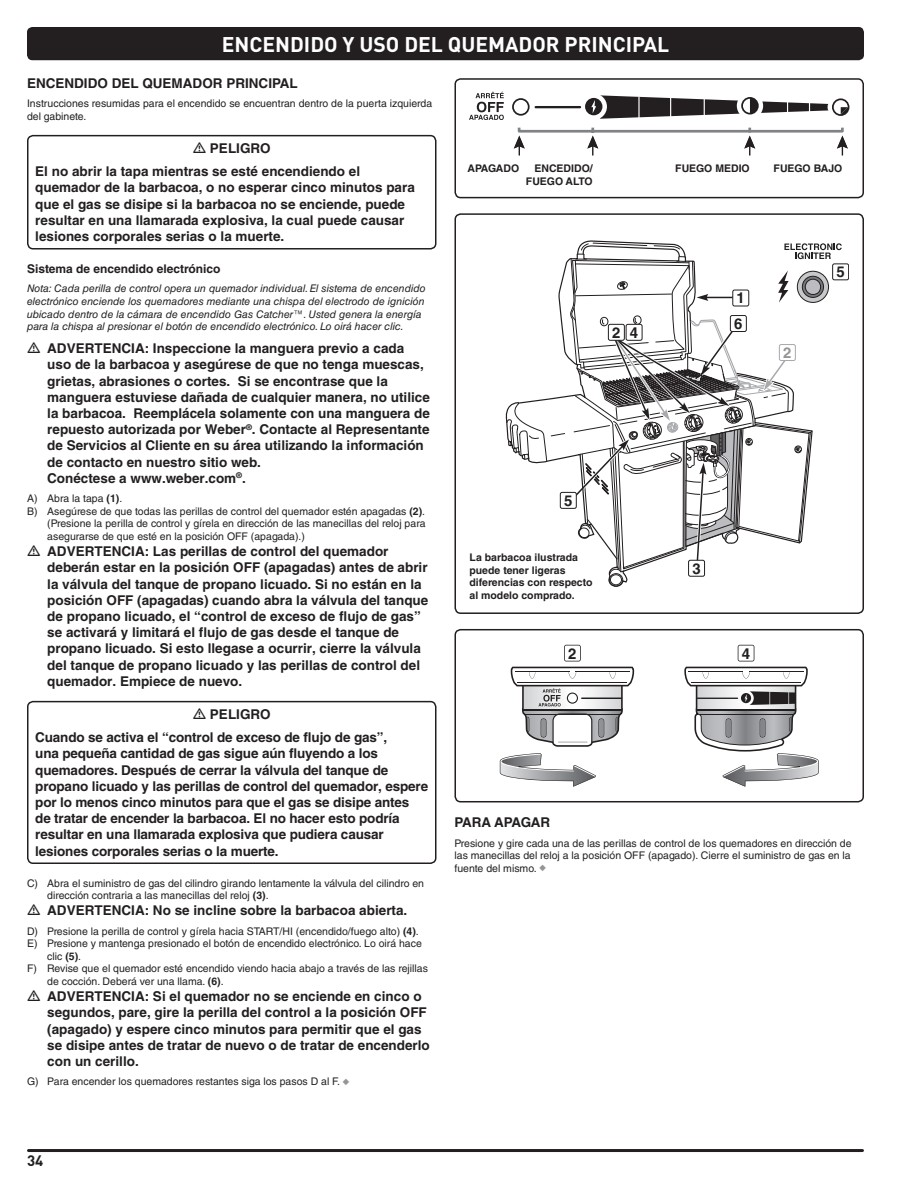
<style>
.page{position:relative;width:918px;height:1188px;background:#fff}
.page>*{position:absolute;margin:0;border:0;box-sizing:border-box;transform-origin:0 0}
.t1{font:21px "DI Nkerned";color:#fff}
.t2{font:700 15px "Helvetica LT Std";color:#231f20}
.t3{font:15px "DI Nkerned";color:#231f20}
.t4{font:700 15px "Helvetica LT Std";color:#939598}
.t5{font:700 13.5px/16.2px "Helvetica LT Std";color:#231f20}
.t6{font:700 13.5px "Helvetica LT Std";letter-spacing:-.02em;color:#231f20}
.t7{font:700 12px "Helvetica LT Std";color:#231f20}
.t8{font:10.5px/12.6px "Helvetica LT Std";color:#231f20}
.t9{font:italic 10.5px/12.6px "Helvetica LT Std";color:#231f20}
.t10{font:700 10.5px/12.6px "Helvetica LT Std";color:#231f20}
.s1{font-weight:700}
.s2{color:#939598}
</style>
<div class="page">
<div style="left:27px;top:27px;width:837px;height:33px;background:#231f20;border-radius:5px"></div>
<hr style="left:28px;top:1149px;width:834px;height:3px;background:#231f20">
<div style="left:455px;top:213px;width:409px;height:401px;border:2px solid #231f20;border-radius:5px"></div>
<div style="left:455px;top:78px;width:409px;height:120px;border:2px solid #231f20;border-radius:5px"></div>
<div style="left:27px;top:135px;width:409px;height:115px;border:2px solid #231f20;border-radius:5px"></div>
<svg style="left:500px;top:753px;width:96px;height:34px"></svg>
<svg style="left:511px;top:645px;width:123px;height:102px"></svg>
<svg style="left:684px;top:645px;width:135px;height:142px"></svg>
<div style="left:455px;top:629px;width:409px;height:173px;border:2px solid #231f20;border-radius:5px"></div>
<div style="left:832px;top:263px;width:17px;height:17px;border:1px solid #231f20;border-radius:2px"></div>
<svg style="left:506px;top:243px;width:336px;height:342px"></svg>
<div style="left:518px;top:128px;width:326px;height:5px;border:3px solid #808285"></div>
<svg style="left:514px;top:135px;width:11px;height:20px"></svg>
<svg style="left:587px;top:129px;width:11px;height:26px"></svg>
<svg style="left:744px;top:129px;width:11px;height:26px"></svg>
<svg style="left:837px;top:135px;width:11px;height:20px"></svg>
<svg style="left:512px;top:98px;width:18px;height:18px"></svg>
<div style="left:585px;top:98px;width:17px;height:17px;background:#231f20;border-radius:50%"></div>
<svg style="left:591px;top:95px;width:258px;height:24px"></svg>
<hr style="left:536px;top:106px;width:44px;height:2px;background:#231f20">
<svg style="left:469px;top:92px;width:35px;height:28px"></svg>
<div style="left:27px;top:701px;width:409px;height:163px;border:2px solid #231f20;border-radius:5px"></div>
<h1 class="t1" style="left:222px;top:31px;width:449px">ENCENDIDO Y USO DEL QUEMADOR PRINCIPAL</h1>
<p class="t5" style="left:27px;top:75px;width:38px">ENCENDIDO</p>
<p class="t5" style="left:112px;top:75px;width:92px">DEL QUEMADOR</p>
<p class="t5" style="left:226px;top:75px;width:73px">PRINCIPAL</p>
<p class="t8" style="left:27px;top:97px;width:407px">Instrucciones resumidas para el encendido se encuentran dentro de la puerta izquierda del gabinete.</p>
<p class="t5" style="left:35px;top:137px;width:326px;line-height:23px;text-indent:175px">PELIGRO<br>El no abrir la tapa mientras se esté encendiendo el</p>
<p class="t5" style="left:35px;top:179px;width:381px">quemador de la barbacoa, o no esperar cinco minutos para que el gas se disipe si la barbacoa no se enciende, puede resultar en una llamarada explosiva, la cual puede causar lesiones corporales serias o la muerte.</p>
<p class="t7" style="left:27px;top:262px;width:195px">Sistema de encendido electrónico</p>
<p class="t9" style="left:27px;top:282px;width:400px">Nota: Cada perilla de control opera un quemador individual. El sistema de encendido electrónico enciende los quemadores mediante una chispa del electrodo de ignición ubicado dentro de la cámara de encendido Gas Catcher™. Usted genera la energía para la chispa al presionar el botón de encendido electrónico. Lo oirá hacer clic.</p>
<p class="t5" style="left:47px;top:340px;width:39px">ADVERTEN</p>
<p class="t5" style="left:47px;top:340px;width:384px;text-indent:74px">CIA: Inspeccione la manguera previo a cada uso de la barbacoa y asegúrese de que no tenga muescas, grietas, abrasiones o cortes. Si se encontrase que la manguera estuviese dañada de cualquier manera, no utilice la barbacoa. Reemplácela solamente con una manguera de repuesto autorizada por Weber<sup>®</sup>. Contacte al Representante de Servicios al Cliente en su área utilizando la información de contacto en nuestro sitio web.<br>Conéctese a www.weber.com<sup>®</sup>.</p>
<p class="t8" style="left:27px;top:492px;width:95px">A) Abra la tapa <span class="s1">(1)</span>.</p>
<p class="t8" style="left:27px;top:505px;width:398px">B) Asegúrese de que todas las perillas de control del quemador estén apagadas <span class="s1">(2)</span>.</p>
<p class="t8" style="left:47px;top:517px;width:380px">(Presione la perilla de control y gírela en dirección de las manecillas del reloj para</p>
<p class="t8" style="left:47px;top:530px;width:259px">asegurarse de que esté en la posición OFF (apagada). )</p>
<p class="t5" style="left:47px;top:543px;width:39px">ADVERTEN</p>
<p class="t5" style="left:47px;top:543px;width:343px;text-indent:74px">CIA: Las perillas de control del quemador deberán estar en la posición OFF</p>
<p class="t5" style="left:47px;top:559px;width:382px;text-indent:217px">(apagadas) antes de abrir la válvula del tanque de propano licuado. Si no están en la posición OFF</p>
<p class="t5" style="left:47px;top:592px;width:383px;text-indent:90px">(apagadas) cuando abra la válvula del tanque de propano licuado, el “control de exceso de flujo de gas” se activará y limitará el flujo de gas desde el tanque de propano licuado. Si esto llegase a ocurrir, cierre la válvula del tanque de propano licuado y las perillas de control del quemador. Empiece de nuevo.</p>
<p class="t5" style="left:35px;top:703px;width:353px;line-height:23px;text-indent:175px">PELIGRO<br>Cuando se activa el “control de exceso de flujo de gas”,</p>
<p class="t5" style="left:35px;top:745px;width:394px">una pequeña cantidad de gas sigue aún fluyendo a los quemadores. Después de cerrar la válvula del tanque de propano licuado y las perillas de control del quemador, espere por lo menos cinco minutos para que el gas se disipe antes de tratar de encender la barbacoa. El no hacer esto podría resultar en una llamarada explosiva que pudiera causar lesiones corporales serias o la muerte.</p>
<p class="t8" style="left:47px;top:877px;width:378px;text-indent:-20px">C) Abra el suministro de gas del cilindro girando lentamente la válvula del cilindro en dirección contraria a las manecillas del reloj <span class="s1">(3)</span>.</p>
<p class="t5" style="left:47px;top:902px;width:39px">ADVERTEN</p>
<p class="t5" style="left:122px;top:902px;width:287px">CIA: No se incline sobre la barbacoa abierta.</p>
<p class="t8" style="left:27px;top:925px;width:392px">D) Presione la perilla de control y gírela hacia START/HI (encendido/fuego alto) <span class="s1">(4)</span>.</p>
<p class="t8" style="left:27px;top:937px;width:396px">E) Presione y mantenga presionado el botón de encendido electrónico. Lo oirá hace</p>
<p class="t8" style="left:47px;top:950px;width:34px">clic <span class="s1">(5)</span>.</p>
<p class="t8" style="left:27px;top:962px;width:402px">F) Revise que el quemador esté encendido viendo hacia abajo a través de las rejillas</p>
<p class="t8" style="left:47px;top:975px;width:176px">de cocción. Deberá ver una llama. <span class="s1">(6)</span>.</p>
<p class="t5" style="left:47px;top:988px;width:39px">ADVERTEN</p>
<p class="t5" style="left:47px;top:988px;width:384px;text-indent:74px">CIA: Si el quemador no se enciende en cinco o segundos, pare, gire la perilla del control a la posición OFF (apagado) y espere cinco minutos para permitir que el gas se disipe antes de tratar de nuevo o de tratar de encenderlo con un cerillo.</p>
<p class="t8" style="left:27px;top:1075px;width:324px">G) Para encender los quemadores restantes siga los pasos D al F. <span class="s2">◆</span></p>
<p class="t10" style="left:467px;top:162px;width:45px">APAGADO</p>
<p class="t10" style="left:534px;top:162px;width:30px">ENCEDIDO</p>
<p class="t10" style="left:590px;top:162px;width:4px">/</p>
<p class="t10" style="left:526px;top:175px;width:8px">FUE</p>
<p class="t10" style="left:547px;top:175px;width:40px">GO ALTO</p>
<p class="t2" style="left:612px;top:323px;width:28px">2 4</p>
<p class="t10" style="left:675px;top:162px;width:8px">FUE</p>
<p class="t10" style="left:696px;top:162px;width:36px">GO MEDIO</p>
<p class="t10" style="left:774px;top:162px;width:8px">FUE</p>
<p class="t10" style="left:794px;top:162px;width:49px">GO BAJO</p>
<p class="t2" style="left:737px;top:289px;width:10px">1</p>
<p class="t2" style="left:734px;top:314px;width:10px">6</p>
<p class="t4" style="left:783px;top:343px;width:10px">2</p>
<p class="t2" style="left:836px;top:263px;width:10px">5</p>
<p class="t2" style="left:564px;top:491px;width:10px">5</p>
<p class="t10" style="left:470px;top:551px;width:124px">La barbacoa ilustrada puede tener ligeras diferencias con respecto al modelo comprado.</p>
<p class="t2" style="left:692px;top:559px;width:10px">3</p>
<p class="t2" style="left:568px;top:644px;width:10px">2</p>
<p class="t2" style="left:742px;top:644px;width:10px">4</p>
<p class="t6" style="left:454px;top:814px;width:96px">PARA APAGAR</p>
<p class="t8" style="left:454px;top:837px;width:399px;text-align:justify">Presione y gire cada una de las perillas de control de los quemadores en dirección de las manecillas del reloj a la posición OFF (apagado). Cierre el suministro de gas en la fuente del mismo. <span class="s2">◆</span></p>
<p class="t3" style="left:27px;top:1151px;width:18px">34</p>
</div>
